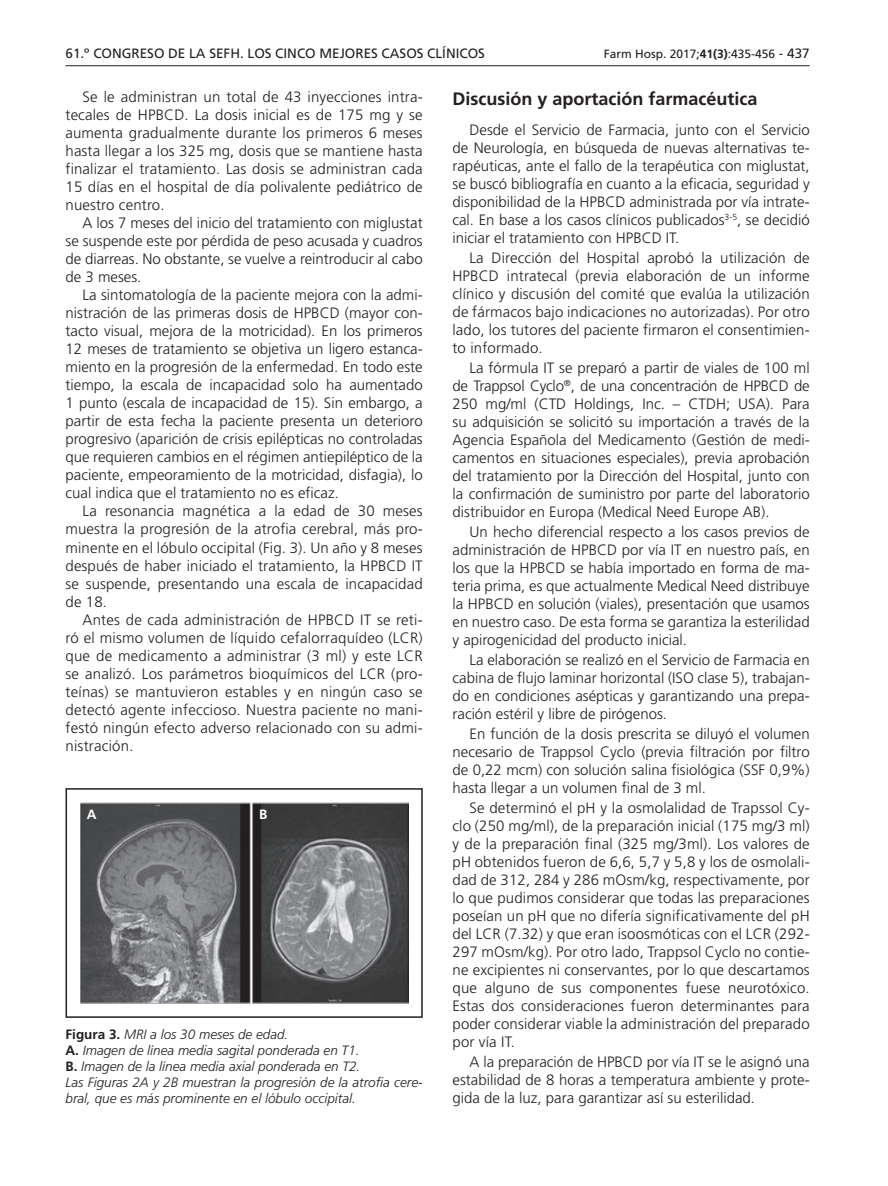
<style>
.page{position:relative;width:888px;height:1186px;background:#fff}
.page>*{position:absolute;margin:0;border:0;box-sizing:border-box;transform-origin:0 0}
.t1{font:700 18px "Frutiger LT Std";color:#231f20}
.t2{font:300 15px/18px "Frutiger LT Std";color:#231f20;text-align:justify}
.t3{font:italic 300 13.5px/16.2px "Frutiger LT Std";color:#231f20}
.t4{font:13.5px "Frutiger LT Std";color:#231f20}
.t5{font:700 13.5px "Frutiger LT Std";color:#fff}
.t6{font:12px "Frutiger LT Std";color:#231f20}
.s1{font-weight:700}
.s2{font-size:13.5px}
.s3{font-weight:700;font-style:normal}
</style>
<div class="page">
<hr style="left:66px;top:65px;width:744px;height:1px;background:#231f20">
<img style="left:80px;top:803px;width:328px;height:200px">
<div style="left:66px;top:788px;width:357px;height:229px;border:2px solid #231f20"></div>
<p class="t4" style="left:66px;top:45px;width:421px">61.º CONGRESO DE LA SEFH. LOS CINCO MEJORES CASOS CLÍNICOS</p>
<p class="t6" style="left:604px;top:47px;width:207px">Farm Hosp. 2017;<span class="s1">41(3)</span>:435-456 <span class="s2">- 437</span></p>
<p class="t2" style="left:66px;top:88px;width:359px;text-indent:17px">Se le administran un total de 43 inyecciones intra&shy;tecales de HPBCD. La dosis inicial es de 175 mg y se aumenta gradualmente durante los primeros 6 meses hasta llegar a los 325 mg, dosis que se mantiene hasta finalizar el tratamiento. Las dosis se administran cada 15 días en el hospital de día polivalente pediátrico de nuestro centro.</p>
<p class="t2" style="left:66px;top:214px;width:359px;text-indent:17px">A los 7 meses del inicio del tratamiento con miglustat se suspende este por pérdida de peso acusada y cuadros de diarreas. No obstante, se vuelve a reintroducir al cabo de 3 meses.</p>
<p class="t2" style="left:66px;top:286px;width:359px;text-indent:17px">La sintomatología de la paciente mejora con la admi&shy;nistración de las primeras dosis de HPBCD (mayor con&shy;tacto visual, mejora de la motricidad). En los primeros 12 meses de tratamiento se objetiva un ligero estanca&shy;miento en la progresión de la enfermedad. En todo este tiempo, la escala de incapacidad solo ha aumentado 1 punto (escala de incapacidad de 15). Sin embargo, a partir de esta fecha la paciente presenta un deterioro progresivo (aparición de crisis epilépticas no controladas que requieren cambios en el régimen antiepiléptico de la paciente, empeoramiento de la motricidad, disfagia), lo cual indica que el tratamiento no es eficaz.</p>
<p class="t2" style="left:66px;top:502px;width:359px;text-indent:17px">La resonancia magnética a la edad de 30 meses muestra la progresión de la atrofia cerebral, más pro&shy;minente en el lóbulo occipital (Fig. 3). Un año y 8 meses después de haber iniciado el tratamiento, la HPBCD IT se suspende, presentando una escala de incapacidad de 18.</p>
<p class="t2" style="left:66px;top:610px;width:359px;text-indent:17px">Antes de cada administración de HPBCD IT se reti&shy;ró el mismo volumen de líquido cefalorraquídeo (LCR) que de medicamento a administrar (3 ml) y este LCR se analizó. Los parámetros bioquímicos del LCR (pro&shy;teínas) se mantuvieron estables y en ningún caso se detectó agente infeccioso. Nuestra paciente no mani&shy;festó ningún efecto adverso relacionado con su admi&shy;nistración.</p>
<p class="t1" style="left:452px;top:88px;width:307px">Discusión y aportación farmacéutica</p>
<p class="t2" style="left:452px;top:121px;width:359px;text-indent:17px">Desde el Servicio de Farmacia, junto con el Servicio de Neurología, en búsqueda de nuevas alternativas te&shy;rapéuticas, ante el fallo de la terapéutica con miglustat, se buscó bibliografía en cuanto a la eficacia, seguridad y disponibilidad de la HPBCD administrada por vía intrate&shy;cal. En base a los casos clínicos publicados<sup>3-5</sup>, se decidió iniciar el tratamiento con HPBCD IT.</p>
<p class="t2" style="left:452px;top:249px;width:359px;text-indent:17px">La Dirección del Hospital aprobó la utilización de HPBCD intratecal (previa elaboración de un informe clínico y discusión del comité que evalúa la utilización de fármacos bajo indicaciones no autorizadas). Por otro lado, los tutores del paciente firmaron el consentimien&shy;to informado.</p>
<p class="t2" style="left:452px;top:359px;width:359px;text-indent:17px">La fórmula IT se preparó a partir de viales de 100 ml de Trappsol Cyclo<sup>®</sup>, de una concentración de HPBCD de 250 mg/ml (CTD Holdings, Inc. – CTDH; USA). Para su adquisición se solicitó su importación a través de la Agencia Española del Medicamento (Gestión de medi&shy;camentos en situaciones especiales), previa aprobación del tratamiento por la Dirección del Hospital, junto con la confirmación de suministro por parte del laboratorio distribuidor en Europa (Medical Need Europe AB).</p>
<p class="t2" style="left:452px;top:523px;width:359px;text-indent:17px">Un hecho diferencial respecto a los casos previos de administración de HPBCD por vía IT en nuestro país, en los que la HPBCD se había importado en forma de ma&shy;teria prima, es que actualmente Medical Need distribuye la HPBCD en solución (viales), presentación que usamos en nuestro caso. De esta forma se garantiza la esterilidad y apirogenicidad del producto inicial.</p>
<p class="t2" style="left:452px;top:651px;width:359px;text-indent:17px">La elaboración se realizó en el Servicio de Farmacia en cabina de flujo laminar horizontal (ISO clase 5), trabajan&shy;do en condiciones asépticas y garantizando una prepa&shy;ración estéril y libre de pirógenos.</p>
<p class="t2" style="left:452px;top:725px;width:359px;text-indent:17px">En función de la dosis prescrita se diluyó el volumen necesario de Trappsol Cyclo (previa filtración por filtro de 0,22 mcm) con solución salina fisiológica (SSF 0,9%) hasta llegar a un volumen final de 3 ml.</p>
<p class="t2" style="left:452px;top:799px;width:359px;text-indent:17px">Se determinó el pH y la osmolalidad de Trapssol Cy&shy;clo (250 mg/ml), de la preparación inicial (175 mg/3 ml) y de la preparación final (325 mg/3ml). Los valores de pH obtenidos fueron de 6,6, 5,7 y 5,8 y los de osmolali&shy;dad de 312, 284 y 286 mOsm/kg, respectivamente, por lo que pudimos considerar que todas las preparaciones poseían un pH que no difería significativamente del pH del LCR (7.32) y que eran isoosmóticas con el LCR (292- 297 mOsm/kg). Por otro lado, Trappsol Cyclo no contie&shy;ne excipientes ni conservantes, por lo que descartamos que alguno de sus componentes fuese neurotóxico.<br>Estas dos consideraciones fueron determinantes para poder considerar viable la administración del preparado por vía IT.</p>
<p class="t2" style="left:452px;top:1053px;width:359px;text-indent:17px">A la preparación de HPBCD por vía IT se le asignó una estabilidad de 8 horas a temperatura ambiente y prote&shy;gida de la luz, para garantizar así su esterilidad.</p>
<p class="t5" style="left:87px;top:806px;width:11px">A</p>
<p class="t5" style="left:259px;top:806px;width:10px">B</p>
<p class="t3" style="left:66px;top:1026px;width:359px"><span class="s3">Figura 3.</span> MRI a los 30 meses de edad.<br><span class="s3">A.</span> Imagen de línea media sagital ponderada en T1.<br><span class="s3">B.</span> Imagen de la línea media axial ponderada en T2.<br>Las Figuras 2A y 2B muestran la progresión de la atrofia cere&shy;bral, que es más prominente en el lóbulo occipital.</p>
</div>
